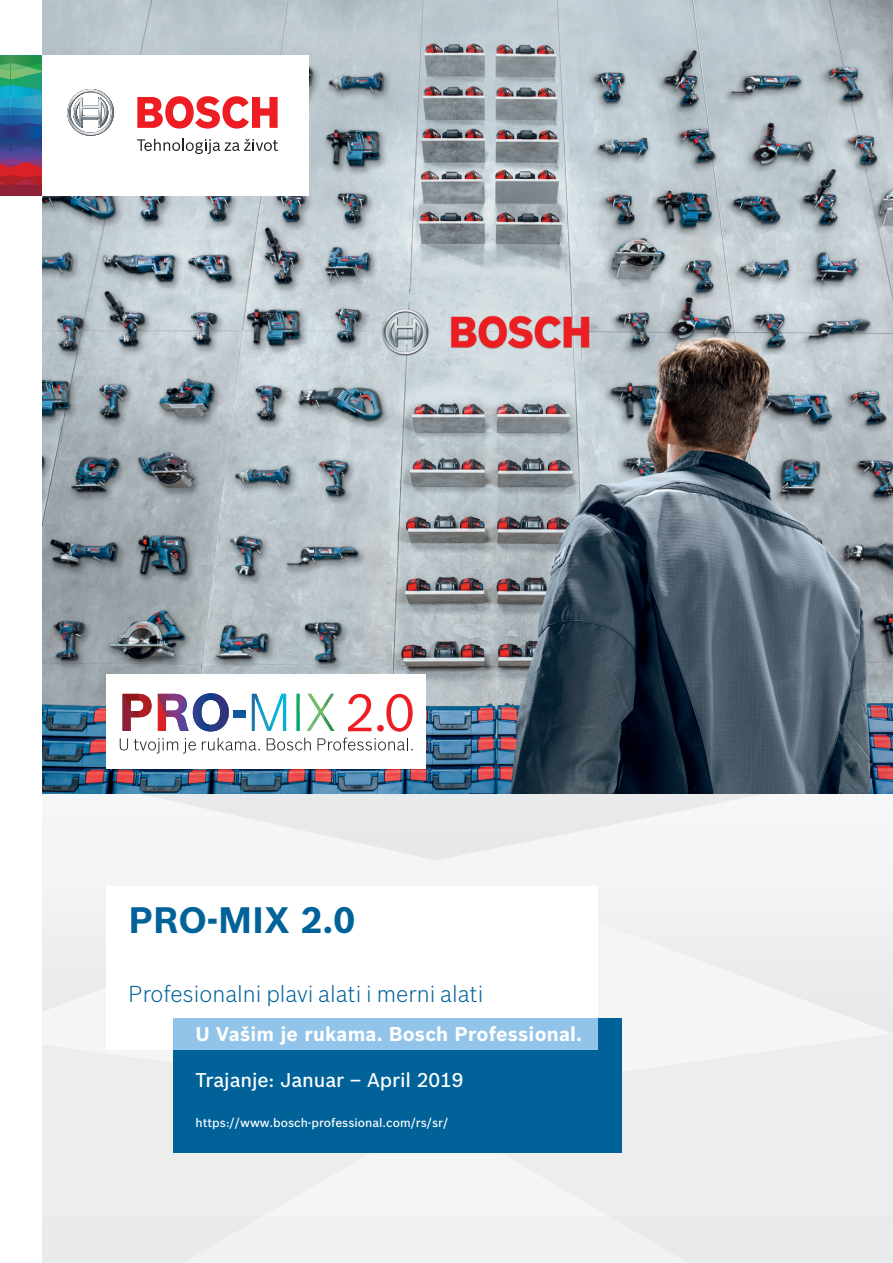
<style>
.page{position:relative;width:893px;height:1263px;background:#fff}
.page>*{position:absolute;margin:0;border:0;box-sizing:border-box;transform-origin:0 0}
.t1{font:700 36px "Bosch Sans";color:#006299}
.t2{font:300 22.5px "Bosch Sans";color:#006299}
.t3{font:700 19.5px "Bosch Sans";letter-spacing:.01em;color:#fff}
.t4{font:500 19.5px "Bosch Sans";letter-spacing:-.005em;color:#fff}
.t5{font:500 12px "Bosch Sans";color:#fff}
</style>
<div class="page">
<svg style="left:436px;top:794px;width:457px;height:66px"></svg>
<div style="left:42px;top:1099px;width:851px;height:15px;background:#ededee"></div>
<svg style="left:42px;top:794px;width:394px;height:66px"></svg>
<div style="left:42px;top:1114px;width:851px;height:149px;background:#ededee"></div>
<div style="left:42px;top:860px;width:851px;height:239px;background:#f2f3f4"></div>
<img style="left:42px;top:0;width:851px;height:794px">
<div style="left:11px;top:55px;width:297px;height:141px;background:#fff"></div>
<svg style="left:0;top:55px;width:42px;height:141px;background:#4e657a"></svg>
<svg style="left:67px;top:89px;width:47px;height:47px"></svg>
<svg style="left:137px;top:96px;width:141px;height:33px"></svg>
<svg style="left:137px;top:139px;width:141px;height:15px"></svg>
<div style="left:106px;top:674px;width:320px;height:94px;background:#fff"></div>
<svg style="left:120px;top:693px;width:293px;height:60px"></svg>
<div style="left:106px;top:887px;width:491px;height:163px;background:#fff"></div>
<div style="left:173px;top:1018px;width:449px;height:134px;background:#006299"></div>
<div style="left:173px;top:1018px;width:424px;height:32px;background:#92c4e9"></div>
<h1 class="t1" style="left:129px;top:893px;width:228px">PRO-MIX 2.0</h1>
<h2 class="t2" style="left:129px;top:978px;width:356px">Profesionalni plavi alati i merni alati</h2>
<h3 class="t3" style="left:196px;top:1019px;width:388px">U Vašim je rukama. Bosch Professional.</h3>
<h3 class="t4" style="left:196px;top:1066px;width:269px">Trajanje: Januar – April 2019</h3>
<p class="t5" style="left:196px;top:1113px;width:254px">https://www.bosch-professional.com/rs/sr/</p>
</div>
